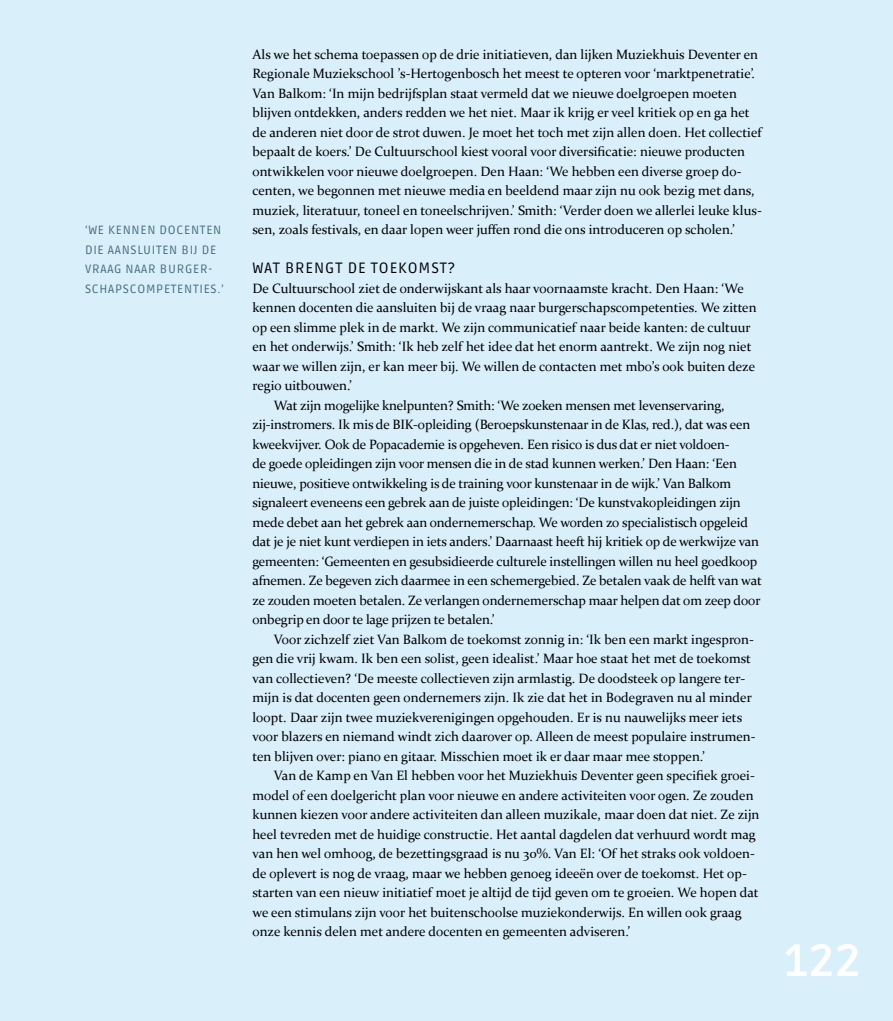
<style>
.page{position:relative;width:893px;height:1021px;background:#fff}
.page>*{position:absolute;margin:0;border:0;box-sizing:border-box;transform-origin:0 0}
.t1{font:700 45px "Ruda";color:#fff}
.t2{font:15px "Ruda";letter-spacing:.06em;color:#000}
.t3{font:13.5px/19.5px "Constantia";color:#000}
.t4{font:12px/19.5px "Ruda";letter-spacing:.06em;color:#456b7c}
</style>
<div class="page">
<div style="left:0;top:0;width:893px;height:1020px;background:#d9effa"></div>
<p class="t4" style="left:85px;top:220px;width:140px">‘WE KENNEN DOCENTEN<br>DIE AANSLU ITEN BIJ DE<br>VRAAG NAAR BU RG ER-<br>SCHAPSCO MPETENTIES.’</p>
<p class="t3" style="left:252px;top:44px;width:511px">Als we het schema toepassen op de drie initiatieven, dan lijken Muziekhuis Deventer en Regionale Muziekschool ’s-Hertogenbosch het meest te opteren voor ‘marktpenetratie’.<br>Van Balkom: ‘In mijn bedrijfsplan staat vermeld dat we nieuwe doelgroepen moeten blijven ontdekken, anders redden we het niet. Maar ik krijg er veel kritiek op en ga het de anderen niet door de strot duwen. Je moet het toch met zijn allen doen. Het collectief bepaalt de koers.’ De Cultuurschool kiest vooral voor diversificatie: nieuwe producten ontwikkelen voor nieuwe doelgroepen. Den Haan: ‘We hebben een diverse groep do&shy;centen, we begonnen met nieuwe media en beeldend maar zijn nu ook bezig met dans, muziek, literatuur, toneel en toneelschrijven.’ Smith: ‘Verder doen we allerlei leuke klus&shy;sen, zoals festivals, en daar lopen weer juffen rond die ons introduceren op scholen.’</p>
<p class="t2" style="left:252px;top:260px;width:204px">WAT BRENGT DE TOEKOMST?</p>
<p class="t3" style="left:252px;top:278px;width:493px">De Cultuurschool ziet de onderwijskant als haar voornaamste kracht. Den Haan: ‘We</p>
<p class="t3" style="left:252px;top:297px;width:506px">kennen docenten die aansluiten bij de vraag naar burgerschapscompetenties. We zitten</p>
<p class="t3" style="left:252px;top:317px;width:500px">op een slimme plek in de markt. We zijn communicatief naar beide kanten: de cultuur</p>
<p class="t3" style="left:252px;top:336px;width:500px">en het onderwijs.’ Smith: ‘Ik heb zelf het idee dat het enorm aantrekt. We zijn nog niet</p>
<p class="t3" style="left:252px;top:356px;width:504px">waar we willen zijn, er kan meer bij. We willen de contacten met mbo’s ook buiten deze</p>
<p class="t3" style="left:252px;top:375px;width:101px">regio uitbouwen.’</p>
<p class="t3" style="left:274px;top:395px;width:452px">Wat zijn mogelijke knelpunten? Smith: ‘We zoeken mensen met levenservaring,</p>
<p class="t3" style="left:252px;top:414px;width:499px">zij-instromers. Ik mis de BIK-opleiding (Beroepskunstenaar in de Klas, red.), dat was een</p>
<p class="t3" style="left:252px;top:434px;width:479px">kweekvijver. Ook de Popacademie is opgeheven. Een risico is dus dat er niet voldoen-</p>
<p class="t3" style="left:252px;top:453px;width:486px">de goede opleidingen zijn voor mensen die in de stad kunnen werken.’ Den Haan: ‘Een</p>
<p class="t3" style="left:252px;top:472px;width:480px">nieuwe, positieve ontwikkeling is de training voor kunstenaar in de wijk.’ Van Balkom</p>
<p class="t3" style="left:252px;top:492px;width:490px">signaleert eveneens een gebrek aan de juiste opleidingen: ‘De kunstvakopleidingen zijn</p>
<p class="t3" style="left:252px;top:511px;width:497px">mede debet aan het gebrek aan ondernemerschap. We worden zo specialistisch opgeleid</p>
<p class="t3" style="left:252px;top:531px;width:508px">dat je je niet kunt verdiepen in iets anders.’ Daarnaast heeft hij kritiek op de werkwijze van</p>
<p class="t3" style="left:252px;top:550px;width:506px">gemeenten: ‘Gemeenten en gesubsidieerde culturele instellingen willen nu heel goedkoop</p>
<p class="t3" style="left:252px;top:570px;width:511px">afnemen. Ze begeven zich daarmee in een schemergebied. Ze betalen vaak de helft van wat</p>
<p class="t3" style="left:252px;top:589px;width:510px">ze zouden moeten betalen. Ze verlangen ondernemerschap maar helpen dat om zeep door</p>
<p class="t3" style="left:252px;top:609px;width:244px">onbegrip en door te lage prijzen te betalen.’</p>
<p class="t3" style="left:274px;top:628px;width:482px">Voor zichzelf ziet Van Balkom de toekomst zonnig in: ‘Ik ben een markt ingespron-</p>
<p class="t3" style="left:252px;top:648px;width:500px">gen die vrij kwam. Ik ben een solist, geen idealist.’ Maar hoe staat het met de toekomst</p>
<p class="t3" style="left:252px;top:667px;width:494px">van collectieven? ‘De meeste collectieven zijn armlastig. De doodsteek op langere ter-</p>
<p class="t3" style="left:252px;top:687px;width:501px">mijn is dat docenten geen ondernemers zijn. Ik zie dat het in Bodegraven nu al minder</p>
<p class="t3" style="left:252px;top:706px;width:491px">loopt. Daar zijn twee muziekverenigingen opgehouden. Er is nu nauwelijks meer iets</p>
<p class="t3" style="left:252px;top:726px;width:505px">voor blazers en niemand windt zich daarover op. Alleen de meest populaire instrumen-</p>
<p class="t3" style="left:252px;top:745px;width:454px">ten blijven over: piano en gitaar. Misschien moet ik er daar maar mee stoppen.’</p>
<p class="t3" style="left:274px;top:765px;width:483px">Van de Kamp en Van El hebben voor het Muziekhuis Deventer geen specifiek groei-</p>
<p class="t3" style="left:252px;top:784px;width:503px">model of een doelgericht plan voor nieuwe en andere activiteiten voor ogen. Ze zouden</p>
<p class="t3" style="left:252px;top:804px;width:508px">kunnen kiezen voor andere activiteiten dan alleen muzikale, maar doen dat niet. Ze zijn</p>
<p class="t3" style="left:252px;top:823px;width:505px">heel tevreden met de huidige constructie. Het aantal dagdelen dat verhuurd wordt mag</p>
<p class="t3" style="left:252px;top:843px;width:504px">van hen wel omhoog, de bezettingsgraad is nu 30%. Van El: ‘Of het straks ook voldoen-</p>
<p class="t3" style="left:252px;top:862px;width:496px">de oplevert is nog de vraag, maar we hebben genoeg ideeën over de toekomst. Het op-</p>
<p class="t3" style="left:252px;top:882px;width:508px">starten van een nieuw initiatief moet je altijd de tijd geven om te groeien. We hopen dat</p>
<p class="t3" style="left:252px;top:901px;width:491px">we een stimulans zijn voor het buitenschoolse muziekonderwijs. En willen ook graag</p>
<p class="t3" style="left:252px;top:921px;width:379px">onze kennis delen met andere docenten en gemeenten adviseren.’</p>
<h1 class="t1" style="left:784px;top:934px;width:78px">122</h1>
</div>
